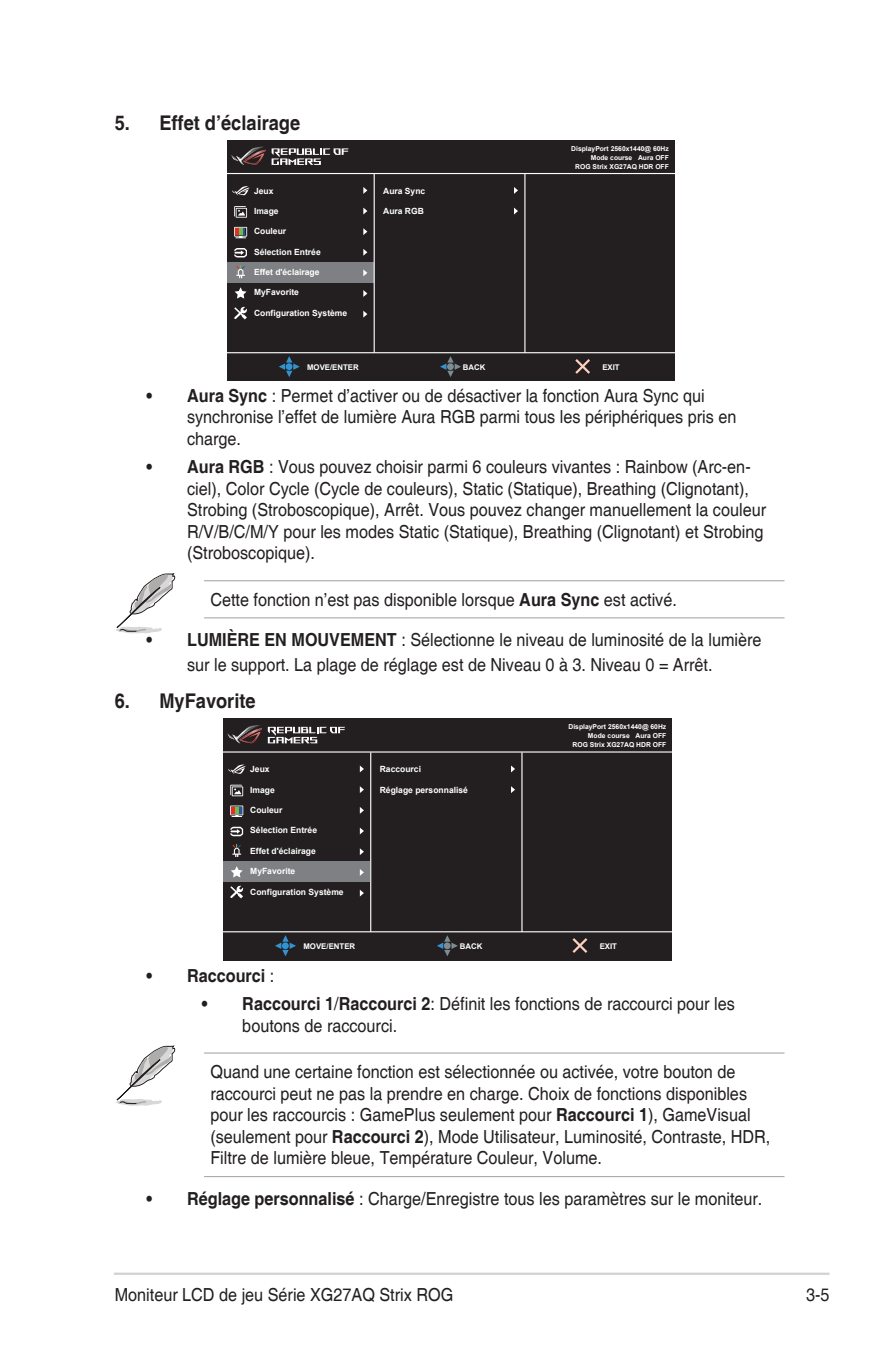
<style>
.page{position:relative;width:893px;height:1346px;background:#fff}
.page>*{position:absolute;margin:0;border:0;box-sizing:border-box;transform-origin:0 0}
.t1{font:700 20.25px "Helvetica";color:#231f20;scale:.9 1}
.t2{font:18px/21.6px "Helvetica";color:#231f20;scale:.9 1}
.t3{font:700 18px "Helvetica";color:#231f20;scale:.9 1}
.t4{font:700 8.55px "Arial";color:#fff}
.t5{font:700 7.88px "Arial";color:#fff}
.t6{font:700 6.75px/9px "Arial";color:#fff;text-align:right}
.s1{font-weight:700}
.s2{font-weight:400}
</style>
<div class="page">
<hr style="left:114px;top:1272px;width:715px;height:3px;background:#d1d2d4">
<hr style="left:204px;top:580px;width:580px;height:1px;background:#a8a9ad">
<hr style="left:204px;top:617px;width:580px;height:1px;background:#a8a9ad">
<hr style="left:204px;top:1052px;width:580px;height:1px;background:#a8a9ad">
<hr style="left:204px;top:1176px;width:580px;height:1px;background:#a8a9ad">
<div style="left:227px;top:140px;width:447px;height:240px;background:#231f20"></div>
<div style="left:227px;top:263px;width:147px;height:20px;background:#7e8083"></div>
<hr style="left:226px;top:173px;width:449px;height:1px;background:#fff">
<hr style="left:226px;top:352px;width:449px;height:1px;background:#fff">
<svg style="left:440px;top:356px;width:21px;height:21px"></svg>
<hr style="left:374px;top:174px;width:1px;height:179px;background:#fff">
<hr style="left:524px;top:174px;width:1px;height:179px;background:#fff">
<svg style="left:575px;top:359px;width:15px;height:15px"></svg>
<svg style="left:231px;top:147px;width:35px;height:18px"></svg>
<svg style="left:272px;top:148px;width:77px;height:17px"></svg>
<svg style="left:514px;top:187px;width:4px;height:7px"></svg>
<svg style="left:514px;top:208px;width:4px;height:6px"></svg>
<svg style="left:279px;top:356px;width:21px;height:21px"></svg>
<svg style="left:363px;top:228px;width:4px;height:7px"></svg>
<svg style="left:363px;top:311px;width:4px;height:7px"></svg>
<svg style="left:363px;top:187px;width:4px;height:7px"></svg>
<svg style="left:363px;top:208px;width:4px;height:6px"></svg>
<svg style="left:363px;top:249px;width:4px;height:7px"></svg>
<svg style="left:363px;top:269px;width:4px;height:7px"></svg>
<svg style="left:363px;top:290px;width:4px;height:7px"></svg>
<svg style="left:234px;top:227px;width:13px;height:11px"></svg>
<svg style="left:234px;top:307px;width:13px;height:12px"></svg>
<svg style="left:234px;top:248px;width:13px;height:9px"></svg>
<svg style="left:235px;top:287px;width:12px;height:12px"></svg>
<svg style="left:232px;top:186px;width:17px;height:9px"></svg>
<svg style="left:236px;top:265px;width:9px;height:13px"></svg>
<svg style="left:234px;top:206px;width:13px;height:12px"></svg>
<svg style="left:116px;top:573px;width:59px;height:61px"></svg>
<div style="left:223px;top:718px;width:449px;height:242px;background:#231f20"></div>
<div style="left:223px;top:862px;width:147px;height:20px;background:#7e8083"></div>
<hr style="left:222px;top:751px;width:451px;height:1px;background:#fff">
<hr style="left:222px;top:931px;width:451px;height:1px;background:#fff">
<svg style="left:437px;top:935px;width:21px;height:21px"></svg>
<hr style="left:370px;top:752px;width:1px;height:180px;background:#fff">
<hr style="left:521px;top:752px;width:1px;height:180px;background:#fff">
<svg style="left:572px;top:938px;width:15px;height:15px"></svg>
<svg style="left:227px;top:725px;width:35px;height:19px"></svg>
<svg style="left:268px;top:727px;width:77px;height:16px"></svg>
<svg style="left:511px;top:765px;width:4px;height:7px"></svg>
<svg style="left:511px;top:786px;width:4px;height:7px"></svg>
<svg style="left:275px;top:935px;width:21px;height:21px"></svg>
<svg style="left:360px;top:807px;width:4px;height:7px"></svg>
<svg style="left:360px;top:890px;width:4px;height:6px"></svg>
<svg style="left:360px;top:765px;width:4px;height:7px"></svg>
<svg style="left:360px;top:786px;width:4px;height:7px"></svg>
<svg style="left:360px;top:827px;width:4px;height:7px"></svg>
<svg style="left:360px;top:848px;width:4px;height:7px"></svg>
<svg style="left:360px;top:869px;width:4px;height:7px"></svg>
<svg style="left:230px;top:805px;width:13px;height:12px"></svg>
<svg style="left:230px;top:885px;width:13px;height:13px"></svg>
<svg style="left:230px;top:827px;width:13px;height:9px"></svg>
<svg style="left:231px;top:866px;width:12px;height:11px"></svg>
<svg style="left:228px;top:764px;width:17px;height:10px"></svg>
<svg style="left:232px;top:844px;width:9px;height:13px"></svg>
<svg style="left:230px;top:785px;width:13px;height:11px"></svg>
<svg style="left:116px;top:1045px;width:59px;height:61px"></svg>
<p class="t1" style="left:115px;top:110px;width:208px">5. Effet d’éclairage</p>
<p class="t4" style="left:254px;top:185px;width:21px">Jeux</p>
<p class="t4" style="left:254px;top:205px;width:26px">Image</p>
<p class="t4" style="left:254px;top:225px;width:34px">Couleur</p>
<p class="t4" style="left:254px;top:246px;width:68px">Sélection Entrée</p>
<p class="t4" style="left:254px;top:266px;width:67px">Effet d'éclairage</p>
<p class="t4" style="left:254px;top:286px;width:46px">MyFavorite</p>
<p class="t4" style="left:254px;top:306px;width:95px">Configuration Système</p>
<p class="t4" style="left:383px;top:185px;width:44px">Aura Sync</p>
<p class="t4" style="left:383px;top:205px;width:42px">Aura RGB</p>
<p class="t6" style="left:571px;top:144px;width:99px">DisplayPort 2560x1440@ 60Hz<br>Mode course Aura OFF<br>ROG Strix XG27AQ HDR OFF</p>
<p class="t5" style="left:307px;top:361px;width:53px">MOVE/ENTER</p>
<p class="t5" style="left:463px;top:361px;width:24px">BACK</p>
<p class="t5" style="left:602px;top:361px;width:19px">EXIT</p>
<p class="t2" style="left:187px;top:385px;width:612px;text-indent:-40px"><span class="s1">• Aura Sync</span> : Permet d’activer ou de désactiver la fonction Aura Sync qui synchronise l’effet de lumière Aura RGB parmi tous les périphériques pris en charge.</p>
<p class="t2" style="left:187px;top:456px;width:645px;text-indent:-40px"><span class="s1">• Aura RGB</span> : Vous pouvez choisir parmi 6 couleurs vivantes : Rainbow (Arc-en&shy;ciel), Color Cycle (Cycle de couleurs), Static (Statique), Breathing (Clignotant), Strobing (Stroboscopique), Arrêt. Vous pouvez changer manuellement la couleur R/V/B/C/M/Y pour les modes Static (Statique), Breathing (Clignotant) et Strobing (Stroboscopique).</p>
<p class="t2" style="left:210px;top:589px;width:520px">Cette fonction n’est pas disponible lorsque <span class="s1">Aura Sync</span> est activé.</p>
<p class="t2" style="left:147px;top:629px;width:685px;line-height:24.3px;text-align:center"><span class="s1">• LUMIÈRE EN MOUVEMENT</span> : Sélectionne le niveau de luminosité de la lumière sur le support. La plage de réglage est de Niveau 0 à 3. Niveau 0 = Arrêt.</p>
<p class="t1" style="left:115px;top:688px;width:158px">6. MyFavorite</p>
<p class="t4" style="left:250px;top:763px;width:21px">Jeux</p>
<p class="t4" style="left:250px;top:784px;width:26px">Image</p>
<p class="t4" style="left:250px;top:804px;width:34px">Couleur</p>
<p class="t4" style="left:250px;top:824px;width:68px">Sélection Entrée</p>
<p class="t4" style="left:250px;top:845px;width:67px">Effet d'éclairage</p>
<p class="t4" style="left:250px;top:865px;width:47px">MyFavorite</p>
<p class="t4" style="left:250px;top:885px;width:95px">Configuration Système</p>
<p class="t4" style="left:380px;top:763px;width:43px">Raccourci</p>
<p class="t4" style="left:380px;top:784px;width:90px">Réglage personnalisé</p>
<p class="t6" style="left:568px;top:722px;width:99px">DisplayPort 2560x1440@ 60Hz<br>Mode course Aura OFF<br>ROG Strix XG27AQ HDR OFF</p>
<p class="t5" style="left:303px;top:940px;width:53px">MOVE/ENTER</p>
<p class="t5" style="left:460px;top:940px;width:24px">BACK</p>
<p class="t5" style="left:600px;top:940px;width:19px">EXIT</p>
<p class="t3" style="left:147px;top:965px;width:144px">• Raccourci <span class="s2">:</span></p>
<p class="t2" style="left:242px;top:993px;width:549px;text-indent:-41px"><span class="s1">• Raccourci 1</span>/<span class="s1">Raccourci 2</span>: Définit les fonctions de raccourci pour les boutons de raccourci.</p>
<p class="t2" style="left:210px;top:1061px;width:624px">Quand une certaine fonction est sélectionnée ou activée, votre bouton de raccourci peut ne pas la prendre en charge. Choix de fonctions disponibles pour les raccourcis : GamePlus seulement pour <span class="s1">Raccourci 1</span>), GameVisual (seulement pour <span class="s1">Raccourci 2</span>), Mode Utilisateur, Luminosité, Contraste, HDR, Filtre de lumière bleue, Température Couleur, Volume.</p>
<p class="t2" style="left:147px;top:1188px;width:686px"><span class="s1">• Réglage personnalisé</span> : Charge/Enregistre tous les paramètres sur le moniteur.</p>
<p class="t2" style="left:115px;top:1284px;width:378px">Moniteur LCD de jeu Série XG27AQ Strix ROG</p>
<p class="t2" style="left:806px;top:1284px;width:28px">3-5</p>
</div>
